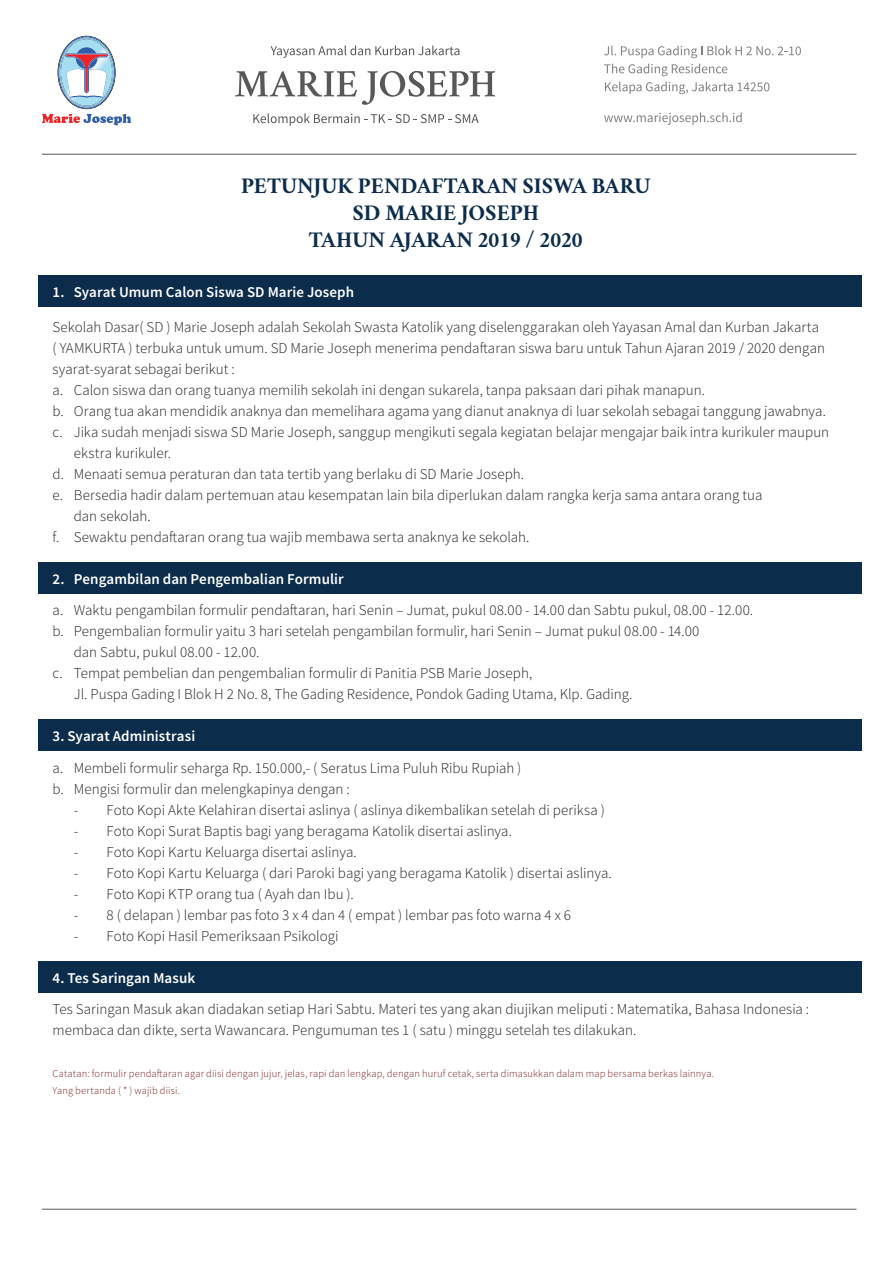
<style>
.page{position:relative;width:893px;height:1263px;background:#fff}
.page>*{position:absolute;margin:0;border:0;box-sizing:border-box;transform-origin:0 0}
.t1{font:700 22.5px "Crimson";color:#0b2c4b}
.t2{font:300 15px/21px "Source Sans Pro";color:#231f20}
.t3{font:600 15px "Source Sans Pro";letter-spacing:.005em;color:#fff}
.t4{font:300 10.5px "Source Sans Pro";letter-spacing:.015em;color:#7d1e1e}
</style>
<div class="page">
<svg style="left:42px;top:36px;width:89px;height:89px"></svg>
<svg style="left:235px;top:71px;width:260px;height:34px"></svg>
<svg style="left:271px;top:46px;width:188px;height:12px"></svg>
<svg style="left:253px;top:113px;width:226px;height:13px"></svg>
<svg style="left:604px;top:46px;width:197px;height:12px"></svg>
<svg style="left:604px;top:64px;width:123px;height:12px"></svg>
<svg style="left:605px;top:82px;width:164px;height:12px"></svg>
<svg style="left:604px;top:112px;width:138px;height:13px"></svg>
<hr style="left:42px;top:154px;width:814px;height:1px;background:#57585a">
<hr style="left:42px;top:1209px;width:814px;height:1px;background:#57585a">
<div style="left:38px;top:276px;width:823px;height:31px;background:#0b2c4b"></div>
<div style="left:38px;top:562px;width:823px;height:31px;background:#0b2c4b"></div>
<div style="left:38px;top:719px;width:823px;height:31px;background:#0b2c4b"></div>
<div style="left:38px;top:961px;width:823px;height:31px;background:#0b2c4b"></div>
<p class="t1" style="left:241px;top:169px;width:411px">PETUNJUK PENDAFTARAN SISWA BARU</p>
<p class="t1" style="left:352px;top:196px;width:188px">SD MARIE JOSEPH</p>
<p class="t1" style="left:309px;top:223px;width:276px">TAHUN AJARAN 2019 / 2020</p>
<p class="t3" style="left:53px;top:282px;width:303px">1. Syarat Umum Calon Siswa SD Marie Joseph</p>
<p class="t2" style="left:53px;top:316px;width:774px">Sekolah Dasar( SD ) Marie Joseph adalah Sekolah Swasta Katolik yang diselenggarakan oleh Yayasan Amal dan Kurban Jakarta ( YAMKURTA ) terbuka untuk umum. SD Marie Joseph menerima pendaftaran siswa baru untuk Tahun Ajaran 2019 / 2020 dengan syarat-syarat sebagai berikut :</p>
<p class="t2" style="left:53px;top:379px;width:654px">a. Calon siswa dan orang tuanya memilih sekolah ini dengan sukarela, tanpa paksaan dari pihak manapun.</p>
<p class="t2" style="left:53px;top:400px;width:775px">b. Orang tua akan mendidik anaknya dan memelihara agama yang dianut anaknya di luar sekolah sebagai tanggung jawabnya.</p>
<p class="t2" style="left:53px;top:421px;width:778px">c. Jika sudah menjadi siswa SD Marie Joseph, sanggup mengikuti segala kegiatan belajar mengajar baik intra kurikuler maupun</p>
<p class="t2" style="left:74px;top:442px;width:99px">ekstra kurikuler.</p>
<p class="t2" style="left:53px;top:463px;width:473px">d. Menaati semua peraturan dan tata tertib yang berlaku di SD Marie Joseph.</p>
<p class="t2" style="left:53px;top:484px;width:711px">e. Bersedia hadir dalam pertemuan atau kesempatan lain bila diperlukan dalam rangka kerja sama antara orang tua</p>
<p class="t2" style="left:74px;top:505px;width:78px">dan sekolah.</p>
<p class="t2" style="left:53px;top:526px;width:478px">f. Sewaktu pendaftaran orang tua wajib membawa serta anaknya ke sekolah.</p>
<p class="t3" style="left:53px;top:569px;width:293px">2. Pengambilan dan Pengembalian Formulir</p>
<p class="t2" style="left:53px;top:600px;width:702px">a. Waktu pengambilan formulir pendaftaran, hari Senin – Jumat, pukul 08.00 - 14.00 dan Sabtu pukul, 08.00 - 12.00.</p>
<p class="t2" style="left:53px;top:621px;width:648px">b. Pengembalian formulir yaitu 3 hari setelah pengambilan formulir, hari Senin – Jumat pukul 08.00 - 14.00</p>
<p class="t2" style="left:74px;top:642px;width:187px">dan Sabtu, pukul 08.00 - 12.00.</p>
<p class="t2" style="left:53px;top:663px;width:481px">c. Tempat pembelian dan pengembalian formulir di Panitia PSB Marie Joseph,</p>
<p class="t2" style="left:74px;top:684px;width:560px">Jl. Puspa Gading I Blok H 2 No. 8, The Gading Residence, Pondok Gading Utama, Klp. Gading.</p>
<p class="t3" style="left:53px;top:726px;width:144px">3. Syarat Administrasi</p>
<p class="t2" style="left:53px;top:757px;width:470px">a. Membeli formulir seharga Rp. 150.000,- ( Seratus Lima Puluh Ribu Rupiah )</p>
<p class="t2" style="left:53px;top:778px;width:299px">b. Mengisi formulir dan melengkapinya dengan :</p>
<p class="t2" style="left:74px;top:799px;width:533px">- Foto Kopi Akte Kelahiran disertai aslinya ( aslinya dikembalikan setelah di periksa )</p>
<p class="t2" style="left:74px;top:820px;width:440px">- Foto Kopi Surat Baptis bagi yang beragama Katolik disertai aslinya.</p>
<p class="t2" style="left:74px;top:841px;width:284px">- Foto Kopi Kartu Keluarga disertai aslinya.</p>
<p class="t2" style="left:74px;top:862px;width:539px">- Foto Kopi Kartu Keluarga ( dari Paroki bagi yang beragama Katolik ) disertai aslinya.</p>
<p class="t2" style="left:74px;top:883px;width:281px">- Foto Kopi KTP orang tua ( Ayah dan Ibu ).</p>
<p class="t2" style="left:74px;top:904px;width:499px">- 8 ( delapan ) lembar pas foto 3 x 4 dan 4 ( empat ) lembar pas foto warna 4 x 6</p>
<p class="t2" style="left:74px;top:925px;width:266px">- Foto Kopi Hasil Pemeriksaan Psikologi</p>
<p class="t3" style="left:53px;top:968px;width:144px">4. Tes Saringan Masuk</p>
<p class="t2" style="left:53px;top:999px;width:758px">Tes Saringan Masuk akan diadakan setiap Hari Sabtu. Materi tes yang akan diujikan meliputi : Matematika, Bahasa Indonesia : membaca dan dikte, serta Wawancara. Pengumuman tes 1 ( satu ) minggu setelah tes dilakukan.</p>
<p class="t4" style="left:53px;top:1067px;width:663px">Catatan: formulir pendaftaran agar diisi dengan jujur, jelas, rapi dan lengkap, dengan huruf cetak, serta dimasukkan dalam map bersama berkas lainnya.</p>
<p class="t4" style="left:53px;top:1084px;width:129px">Yang bertanda ( * ) wajib diisi.</p>
</div>
